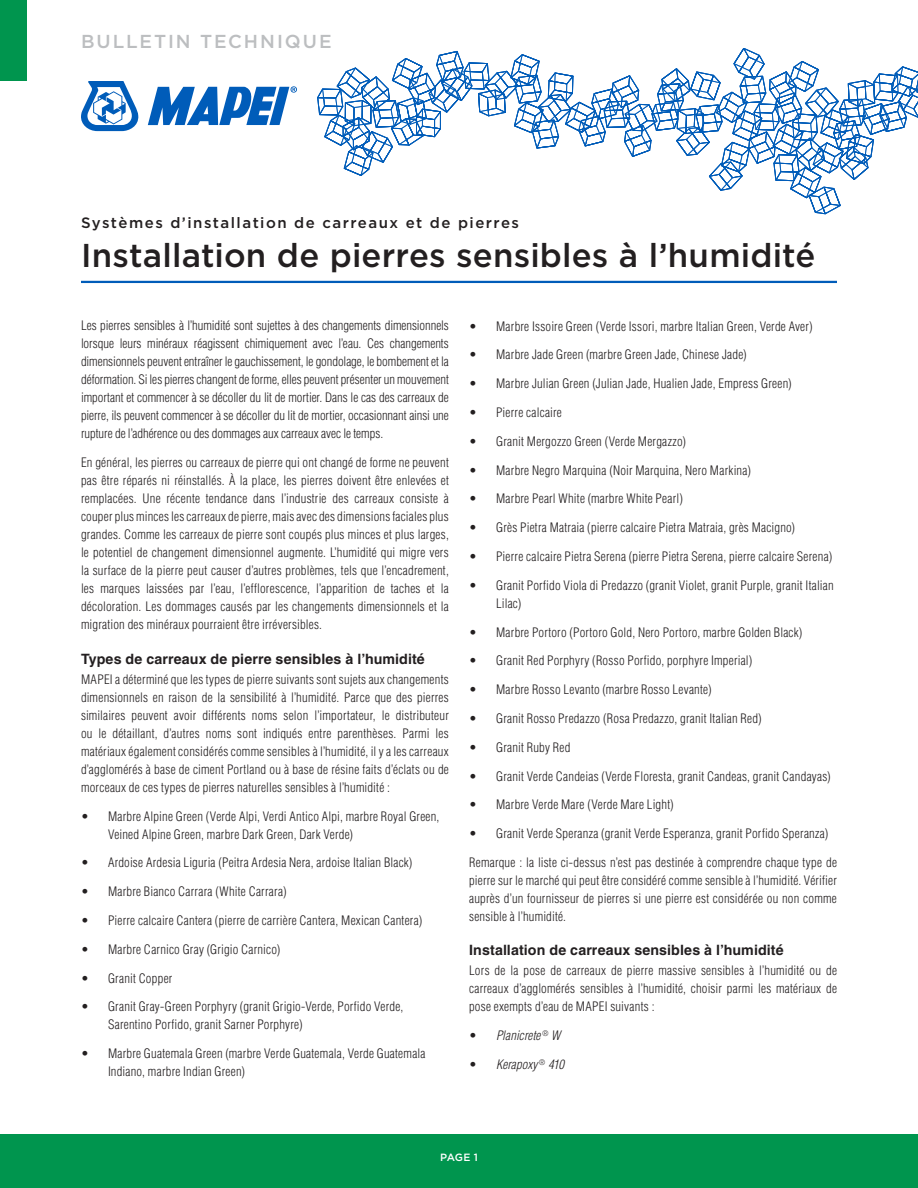
<style>
.page{position:relative;width:918px;height:1188px;background:#fff}
.page>*{position:absolute;margin:0;border:0;box-sizing:border-box;transform-origin:0 0}
.t1{font:500 33px "Gotham HTF";letter-spacing:.005em;color:#231f20}
.t2{font:500 18.75px "Gotham HTF";letter-spacing:.105em;color:#bcbec0}
.t3{font:500 15px "Gotham HTF";letter-spacing:.1em;color:#231f20}
.t4{font:700 14.25px "Helvetica LT Std";letter-spacing:.005em;color:#231f20}
.t5{font:300 condensed 12.75px/18px "Helvetica LT Std";letter-spacing:.02em;color:#231f20;text-align:justify}
.t6{font:italic 300 condensed 12.75px "Helvetica LT Std";letter-spacing:.005em;color:#231f20}
.t7{font:500 10.5px "Gotham HTF";color:#fff}
.s1{font-style:normal}
</style>
<div class="page">
<svg style="left:81px;top:81px;width:58px;height:50px"></svg>
<svg style="left:148px;top:86px;width:149px;height:39px"></svg>
<div style="left:0;top:0;width:27px;height:81px;background:#00954e"></div>
<hr style="left:81px;top:281px;width:756px;height:2px;background:#005cb9">
<div style="left:0;top:1134px;width:918px;height:54px;background:#00954e"></div>
<svg style="left:317px;top:48px;width:601px;height:166px"></svg>
<h2 class="t2" style="left:81px;top:31px;width:252px">BULLETIN TECHNIQUE</h2>
<p class="t3" style="left:81px;top:215px;width:440px">Systèmes d’installation de carreaux et de pierres</p>
<h1 class="t1" style="left:81px;top:237px;width:736px">Installation de pierres sensibles à l’humidité</h1>
<p class="t5" style="left:81px;top:317px;width:369px">Les pierres sensibles à l’humidité sont sujettes à des changements dimensionnels lorsque leurs minéraux réagissent chimiquement avec l’eau. Ces changements dimensionnels peuvent entraîner le gauchissement, le gondolage, le bombement et la déformation. Si les pierres changent de forme, elles peuvent présenter un mouvement important et commencer à se décoller du lit de mortier. Dans le cas des carreaux de pierre, ils peuvent commencer à se décoller du lit de mortier, occasionnant ainsi une rupture de l’adhérence ou des dommages aux carreaux avec le temps.</p>
<p class="t5" style="left:81px;top:454px;width:369px">En général, les pierres ou carreaux de pierre qui ont changé de forme ne peuvent pas être réparés ni réinstallés. À la place, les pierres doivent être enlevées et remplacées. Une récente tendance dans l’industrie des carreaux consiste à couper plus minces les carreaux de pierre, mais avec des dimensions faciales plus grandes. Comme les carreaux de pierre sont coupés plus minces et plus larges, le potentiel de changement dimensionnel augmente. L’humidité qui migre vers la surface de la pierre peut causer d’autres problèmes, tels que l’encadrement, les marques laissées par l’eau, l’efflorescence, l’apparition de taches et la décoloration. Les dommages causés par les changements dimensionnels et la migration des minéraux pourraient être irréversibles.</p>
<p class="t4" style="left:81px;top:650px;width:345px">Types de carreaux de pierre sensibles à l’humidité</p>
<p class="t5" style="left:81px;top:670px;width:369px">MAPEI a déterminé que les types de pierre suivants sont sujets aux changements dimensionnels en raison de la sensibilité à l’humidité. Parce que des pierres similaires peuvent avoir différents noms selon l’importateur, le distributeur ou le détaillant, d’autres noms sont indiqués entre parenthèses. Parmi les matériaux également considérés comme sensibles à l’humidité, il y a les carreaux d’agglomérés à base de ciment Portland ou à base de résine faits d’éclats ou de morceaux de ces types de pierres naturelles sensibles à l’humidité :</p>
<p class="t5" style="left:108px;top:807px;width:333px;text-indent:-27px">• Marbre Alpine Green (Verde Alpi, Verdi Antico Alpi, marbre Royal Green,<br>Veined Alpine Green, marbre Dark Green, Dark Verde)</p>
<p class="t5" style="left:81px;top:854px;width:333px">• Ardoise Ardesia Liguria (Peitra Ardesia Nera, ardoise Italian Black)</p>
<p class="t5" style="left:81px;top:883px;width:207px">• Marbre Bianco Carrara (White Carrara)</p>
<p class="t5" style="left:81px;top:911px;width:343px">• Pierre calcaire Cantera (pierre de carrière Cantera, Mexican Cantera)</p>
<p class="t5" style="left:81px;top:940px;width:201px">• Marbre Carnico Gray (Grigio Carnico)</p>
<p class="t5" style="left:81px;top:969px;width:93px">• Granit Copper</p>
<p class="t5" style="left:108px;top:998px;width:297px;text-indent:-27px">• Granit Gray-Green Porphyry (granit Grigio-Verde, Porfido Verde,<br>Sarentino Porfido, granit Sarner Porphyre)</p>
<p class="t5" style="left:108px;top:1045px;width:319px;text-indent:-27px">• Marbre Guatemala Green (marbre Verde Guatemala, Verde Guatemala<br>Indiano, marbre Indian Green)</p>
<p class="t5" style="left:469px;top:317px;width:345px">• Marbre Issoire Green (Verde Issori, marbre Italian Green, Verde Aver)</p>
<p class="t5" style="left:469px;top:346px;width:279px">• Marbre Jade Green (marbre Green Jade, Chinese Jade)</p>
<p class="t5" style="left:469px;top:374px;width:324px">• Marbre Julian Green (Julian Jade, Hualien Jade, Empress Green)</p>
<p class="t5" style="left:469px;top:403px;width:94px">• Pierre calcaire</p>
<p class="t5" style="left:469px;top:432px;width:218px">• Granit Mergozzo Green (Verde Mergazzo)</p>
<p class="t5" style="left:469px;top:461px;width:283px">• Marbre Negro Marquina (Noir Marquina, Nero Markina)</p>
<p class="t5" style="left:469px;top:490px;width:215px">• Marbre Pearl White (marbre White Pearl)</p>
<p class="t5" style="left:469px;top:518px;width:327px">• Grès Pietra Matraia (pierre calcaire Pietra Matraia, grès Macigno)</p>
<p class="t5" style="left:469px;top:547px;width:365px">• Pierre calcaire Pietra Serena (pierre Pietra Serena, pierre calcaire Serena)</p>
<p class="t5" style="left:496px;top:576px;width:339px;text-indent:-27px">• Granit Porfido Viola di Predazzo (granit Violet, granit Purple, granit Italian<br>Lilac)</p>
<p class="t5" style="left:469px;top:623px;width:335px">• Marbre Portoro (Portoro Gold, Nero Portoro, marbre Golden Black)</p>
<p class="t5" style="left:469px;top:652px;width:285px">• Granit Red Porphyry (Rosso Porfido, porphyre Imperial)</p>
<p class="t5" style="left:469px;top:680px;width:244px">• Marbre Rosso Levanto (marbre Rosso Levante)</p>
<p class="t5" style="left:469px;top:709px;width:294px">• Granit Rosso Predazzo (Rosa Predazzo, granit Italian Red)</p>
<p class="t5" style="left:469px;top:738px;width:103px">• Granit Ruby Red</p>
<p class="t5" style="left:469px;top:767px;width:363px">• Granit Verde Candeias (Verde Floresta, granit Candeas, granit Candayas)</p>
<p class="t5" style="left:469px;top:796px;width:206px">• Marbre Verde Mare (Verde Mare Light)</p>
<p class="t5" style="left:469px;top:824px;width:361px">• Granit Verde Speranza (granit Verde Esperanza, granit Porfido Speranza)</p>
<p class="t5" style="left:469px;top:853px;width:369px">Remarque : la liste ci-dessus n’est pas destinée à comprendre chaque type de pierre sur le marché qui peut être considéré comme sensible à l’humidité. Vérifier auprès d’un fournisseur de pierres si une pierre est considérée ou non comme sensible à l’humidité.</p>
<p class="t4" style="left:469px;top:942px;width:316px">Installation de carreaux sensibles à l’humidité</p>
<p class="t5" style="left:469px;top:962px;width:369px">Lors de la pose de carreaux de pierre massive sensibles à l’humidité ou de carreaux d’agglomérés sensibles à l’humidité, choisir parmi les matériaux de pose exempts d’eau de MAPEI suivants :</p>
<p class="t6" style="left:469px;top:1028px;width:93px"><span class="s1">•</span> Planicrete <sup>®</sup> W</p>
<p class="t6" style="left:469px;top:1056px;width:97px"><span class="s1">•</span> Kerapoxy <sup>®</sup> 410</p>
<p class="t7" style="left:440px;top:1151px;width:39px">PAGE 1</p>
</div>
